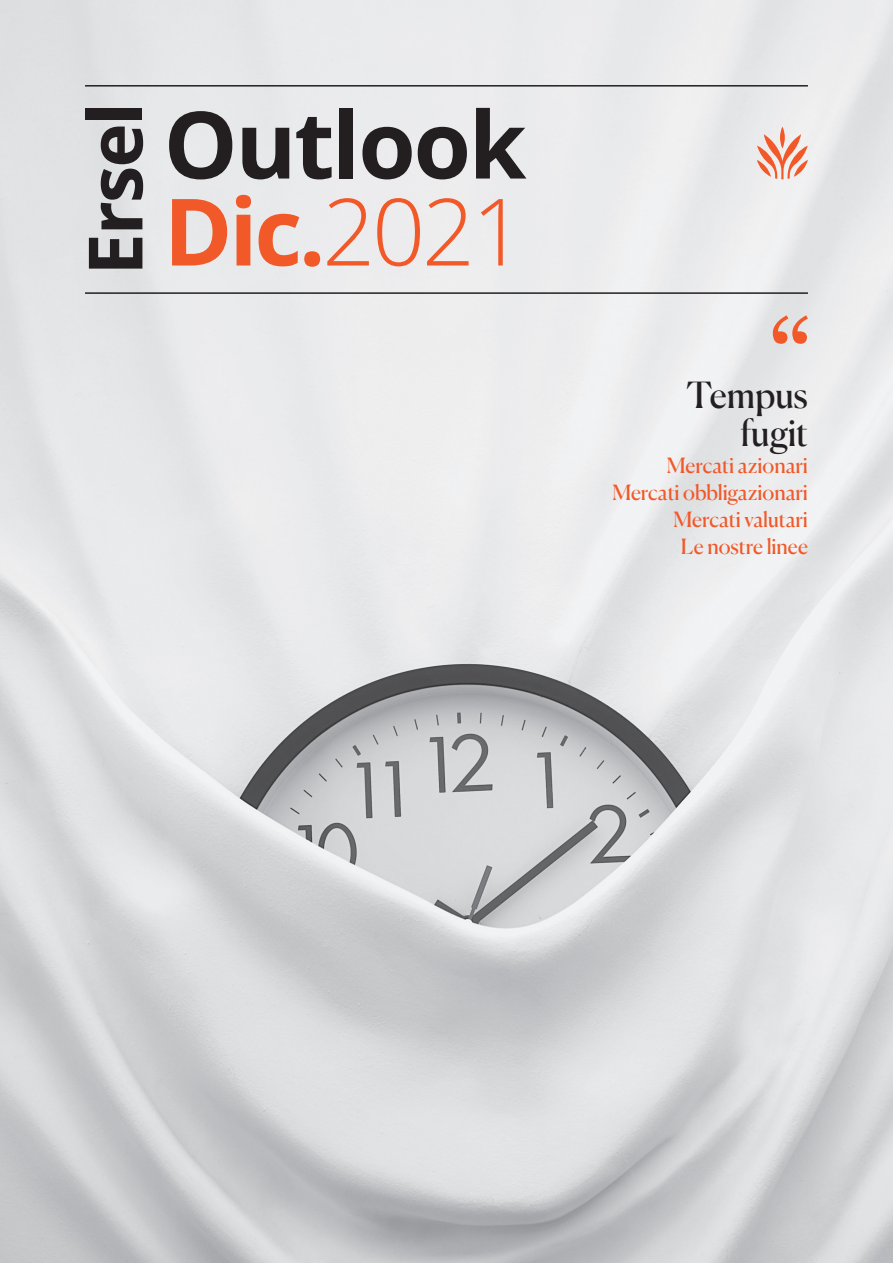
<style>
.page{position:relative;width:893px;height:1263px;background:#fff}
.page>*{position:absolute;margin:0;border:0;box-sizing:border-box;transform-origin:0 0}
.t1{font:700 93px/87px "Open Sans";letter-spacing:-.025em;color:#231f20}
.t2{font:700 75px "Open Sans";letter-spacing:-.025em;color:#231f20}
.t3{font:36px/37.5px "Canela";letter-spacing:-.01em;color:#231f20;text-align:right}
.t4{font:21px/27px "Canela";letter-spacing:-.005em;color:#f15929;text-align:right}
.s1{color:#f15929}
.s2{font-weight:300;color:#f15929}
</style>
<div class="page">
<img style="left:0;top:0;width:893px;height:1263px">
<hr style="left:85px;top:85px;width:723px;height:2px;background:#231f20">
<hr style="left:85px;top:292px;width:723px;height:2px;background:#231f20">
<svg style="left:757px;top:126px;width:51px;height:53px"></svg>
<svg style="left:773px;top:315px;width:35px;height:29px"></svg>
<h2 class="t2" style="left:62px;top:275px;width:175px;rotate:-90deg">Ersel</h2>
<h1 class="t1" style="left:164px;top:99px;width:364px">Outlook<br><span class="s1">Dic.</span><span class="s2">2021</span></h1>
<h3 class="t3" style="left:686px;top:374px;width:123px">Tempus fugit</h3>
<p class="t4" style="left:612px;top:450px;width:197px">Mercati azionari<br>Mercati obbligazionari<br>Mercati valutari<br>Le nostre linee</p>
</div>
